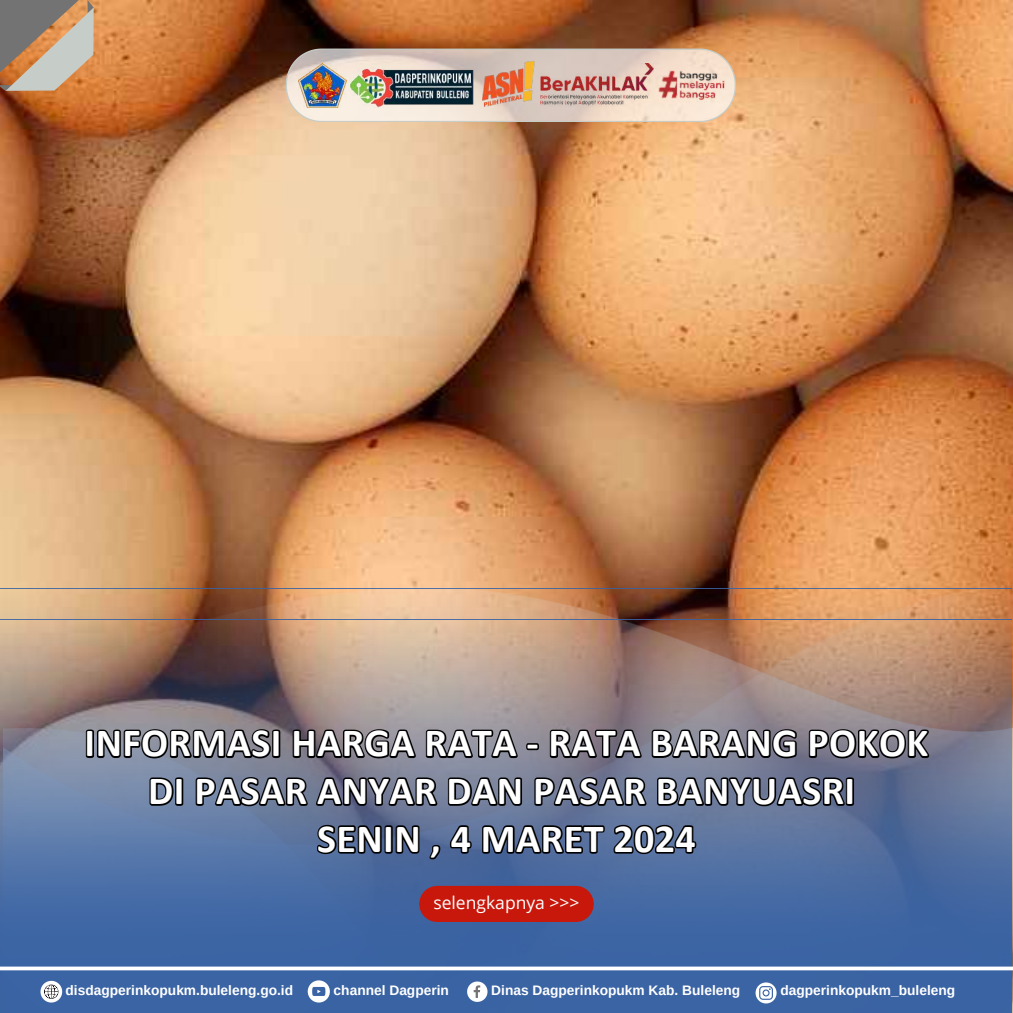
<style>
.page{position:relative;width:1013px;height:1013px;background:#fff}
.page>*{position:absolute;margin:0;border:0;box-sizing:border-box;transform-origin:0 0}
.t1{font:700 40px/47.8px "Calibri";letter-spacing:.01em;color:#fff;text-align:center}
.t2{font:17.5px "Open Sans";color:#fff}
.t3{font:700 13.75px "Arimo";color:#fff}
</style>
<div class="page">
<img style="left:0;top:0;width:1012px;height:588px">
<img style="left:3px;top:532px;width:1009px;height:480px">
<img style="left:0;top:588px;width:1011px;height:424px">
<svg style="left:467px;top:981px;width:20px;height:20px"></svg>
<svg style="left:40px;top:980px;width:22px;height:22px"></svg>
<svg style="left:308px;top:980px;width:22px;height:22px"></svg>
<svg style="left:755px;top:982px;width:21px;height:21px"></svg>
<svg style="left:0;top:966px;width:1012px;height:4px"></svg>
<svg style="left:286px;top:49px;width:450px;height:73px"></svg>
<img style="left:298px;top:63px;width:48px;height:44px">
<img style="left:348px;top:67px;width:128px;height:41px">
<img style="left:540px;top:63px;width:110px;height:43px">
<img style="left:650px;top:63px;width:83px;height:47px">
<svg style="left:419px;top:885px;width:174px;height:37px"></svg>
<img style="left:476px;top:54px;width:64px;height:63px">
<svg style="left:0;top:0;width:94px;height:91px"></svg>
<svg style="left:83px;top:717px;width:848px;height:144px"></svg>
<h1 class="t1" style="left:85px;top:722px;width:845px">INFORMASI HARGA RATA - RATA BARANG POKOK<br>DI PASAR ANYAR DAN PASAR BANYUASRI<br>SENIN , 4 MARET 2024</h1>
<p class="t2" style="left:433px;top:890px;width:148px">selengkapnya &gt;&gt;&gt;</p>
<p class="t3" style="left:66px;top:983px;width:229px">disdagperinkopukm.buleleng.go.id</p>
<p class="t3" style="left:333px;top:982px;width:117px">channel Dagperin</p>
<p class="t3" style="left:491px;top:983px;width:250px">Dinas Dagperinkopukm Kab. Buleleng</p>
<p class="t3" style="left:780px;top:983px;width:176px">dagperinkopukm_buleleng</p>
</div>
